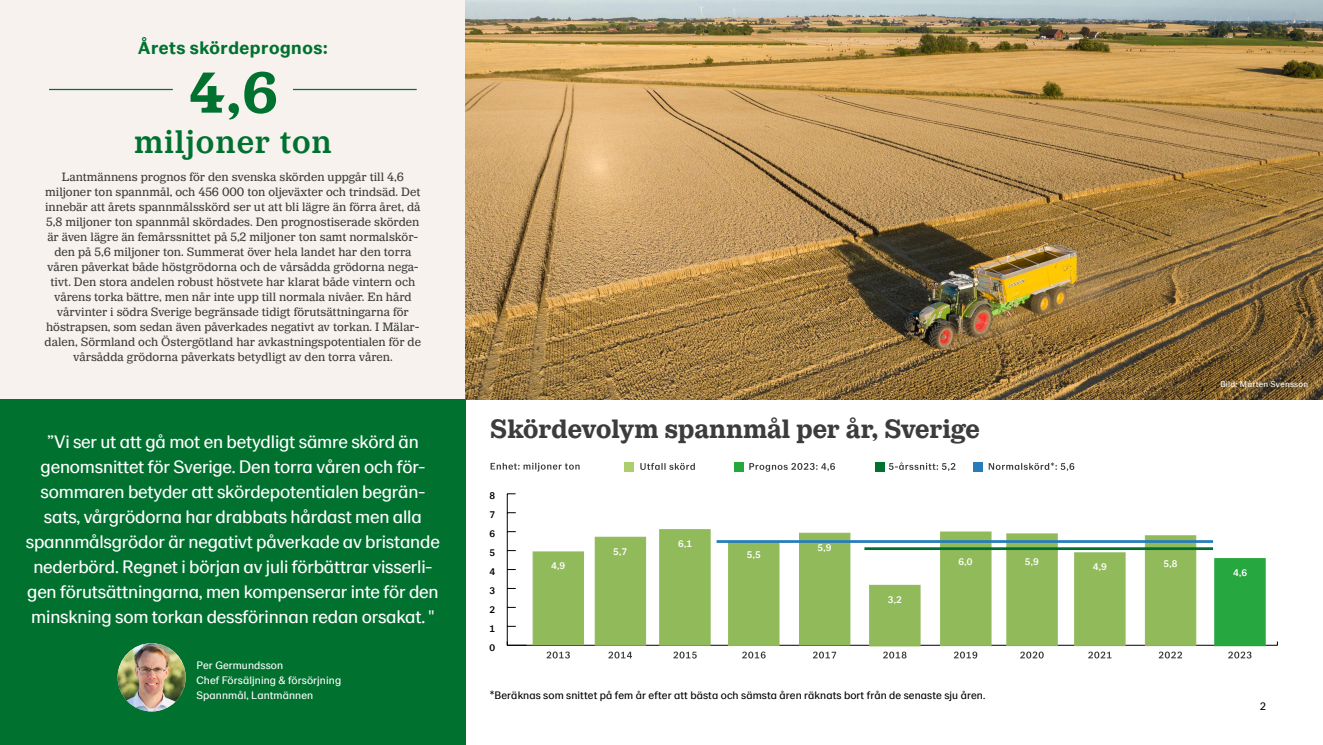
<style>
.page{position:relative;width:1323px;height:745px;background:#fff}
.page>*{position:absolute;margin:0;border:0;box-sizing:border-box;transform-origin:0 0}
.t1{font:700 60px "LM Serif Office";color:#00712f}
.t2{font:500 33.75px "LM Serif Office";letter-spacing:.03em;color:#00712f}
.t3{font:700 27.5px "LM Serif Office";color:#3c3c3b}
.t4{font:18.75px/25px "LM Sans Office";letter-spacing:-.01em;color:#fff;text-align:center}
.t5{font:700 18.75px "LM Sans Office";letter-spacing:.03em;color:#00712f}
.t6{font:12.5px/15px "LM Serif Office";color:#3c3c3b;text-align:center}
.t7{font:11.25px "LM Sans Office";letter-spacing:.01em;color:#000}
.t8{font:11.25px/15px "LM Sans Office";letter-spacing:.01em;color:#fff}
.t9{font:500 10px "LM Sans Office";color:#fff}
.t10{font:500 10px "LM Sans Office";color:#000}
.t11{font:8.75px "LM Sans Office";letter-spacing:.03em;color:#fff}
</style>
<div class="page">
<hr style="left:507px;top:644px;width:770px;height:1px;background:#000">
<hr style="left:507px;top:493px;width:1px;height:151px;background:#000">
<svg style="left:507px;top:641px;width:19px;height:4px"></svg>
<div style="left:1214px;top:558px;width:51px;height:87px;background:#27a73f;border:1px solid #27a73f"></div>
<div style="left:1145px;top:535px;width:51px;height:110px;background:#91ba5a"></div>
<div style="left:1074px;top:552px;width:51px;height:93px;background:#91ba5a;border:1px solid #91ba5a"></div>
<div style="left:1006px;top:533px;width:51px;height:112px;background:#91ba5a;border:1px solid #91ba5a"></div>
<div style="left:940px;top:531px;width:51px;height:114px;background:#91ba5a;border:1px solid #91ba5a"></div>
<div style="left:869px;top:584px;width:51px;height:61px;background:#91ba5a;border:1px solid #91ba5a"></div>
<div style="left:799px;top:532px;width:51px;height:112px;background:#91ba5a"></div>
<div style="left:728px;top:540px;width:51px;height:105px;background:#91ba5a"></div>
<div style="left:659px;top:529px;width:51px;height:116px;background:#91ba5a;border:1px solid #91ba5a"></div>
<div style="left:595px;top:536px;width:51px;height:109px;background:#91ba5a"></div>
<div style="left:533px;top:551px;width:51px;height:93px;background:#91ba5a"></div>
<div style="left:0;top:0;width:466px;height:399px;background:#f7f2ee"></div>
<div style="left:0;top:399px;width:466px;height:345px;background:#00712f"></div>
<img style="left:118px;top:642px;width:68px;height:69px;border-radius:34px">
<img style="left:466px;top:0;width:857px;height:399px">
<svg style="left:547px;top:651px;width:23px;height:7px"></svg>
<svg style="left:608px;top:651px;width:24px;height:7px"></svg>
<svg style="left:673px;top:651px;width:24px;height:7px"></svg>
<svg style="left:742px;top:651px;width:24px;height:7px"></svg>
<svg style="left:813px;top:651px;width:23px;height:7px"></svg>
<svg style="left:883px;top:651px;width:23px;height:7px"></svg>
<svg style="left:954px;top:651px;width:23px;height:7px"></svg>
<svg style="left:1020px;top:651px;width:24px;height:7px"></svg>
<svg style="left:1088px;top:651px;width:23px;height:7px"></svg>
<svg style="left:1159px;top:651px;width:23px;height:7px"></svg>
<svg style="left:1228px;top:651px;width:23px;height:7px"></svg>
<div style="left:625px;top:462px;width:9px;height:9px;background:#adce6d"></div>
<svg style="left:640px;top:462px;width:434px;height:9px"></svg>
<svg style="left:491px;top:462px;width:89px;height:9px"></svg>
<hr style="left:717px;top:540px;width:496px;height:2px;background:#277dba">
<hr style="left:864px;top:547px;width:349px;height:2px;background:#00712f">
<hr style="left:49px;top:89px;width:124px;height:1px;background:#00712f">
<hr style="left:293px;top:89px;width:124px;height:1px;background:#00712f">
<h3 class="t5" style="left:138px;top:36px;width:191px">Årets skördeprognos:</h3>
<h1 class="t1" style="left:188px;top:60px;width:90px">4,6</h1>
<h2 class="t2" style="left:134px;top:124px;width:199px">miljoner ton</h2>
<p class="t6" style="left:45px;top:169px;width:378px">Lantmännens prognos för den svenska skörden uppgår till 4,6 miljoner ton spannmål, och 456 000 ton oljeväxter och trindsäd. Det innebär att årets spannmålsskörd ser ut att bli lägre än förra året, då 5,8 miljoner ton spannmål skördades. Den prognostiserade skörden är även lägre än femårssnittet på 5,2 miljoner ton samt normalskör&shy;den på 5,6 miljoner ton. Summerat över hela landet har den torra våren påverkat både höstgrödorna och de vårsådda grödorna nega&shy;tivt. Den stora andelen robust höstvete har klarat både vintern och vårens torka bättre, men når inte upp till normala nivåer. En hård vårvinter i södra Sverige begränsade tidigt förutsättningarna för höstrapsen, som sedan även påverkades negativt av torkan. I Mälar&shy;dalen, Sörmland och Östergötland har avkastningspotentialen för de vårsådda grödorna påverkats betydligt av den torra våren.</p>
<p class="t4" style="left:26px;top:429px;width:415px">”Vi ser ut att gå mot en betydligt sämre skörd än genomsnittet för Sverige. Den torra våren och för&shy;sommaren betyder att skördepotentialen begrän&shy;sats, vårgrödorna har drabbats hårdast men alla spannmålsgrödor är negativt påverkade av bristande nederbörd. Regnet i början av juli förbättrar visserli&shy;gen förutsättningarna, men kompenserar inte för den minskning som torkan dessförinnan redan orsakat. "</p>
<p class="t8" style="left:197px;top:657px;width:146px">Per Germundsson<br>Chef Försäljning &amp; försörjning<br>Spannmål, Lantmännen</p>
<h3 class="t3" style="left:490px;top:414px;width:491px">Skördevolym spannmål per år, Sverige</h3>
<p class="t10" style="left:489px;top:489px;width:7px">8</p>
<p class="t10" style="left:489px;top:508px;width:7px">7</p>
<p class="t10" style="left:489px;top:527px;width:7px">6</p>
<p class="t10" style="left:489px;top:546px;width:7px">5</p>
<p class="t10" style="left:489px;top:565px;width:7px">4</p>
<p class="t10" style="left:489px;top:584px;width:7px">3</p>
<p class="t10" style="left:489px;top:603px;width:7px">2</p>
<p class="t10" style="left:489px;top:622px;width:7px">1</p>
<p class="t10" style="left:489px;top:641px;width:7px">0</p>
<p class="t9" style="left:551px;top:560px;width:16px">4,9</p>
<p class="t9" style="left:613px;top:545px;width:16px">5,7</p>
<p class="t9" style="left:678px;top:537px;width:16px">6,1</p>
<p class="t9" style="left:747px;top:549px;width:16px">5,5</p>
<p class="t9" style="left:817px;top:541px;width:16px">5,9</p>
<p class="t9" style="left:888px;top:593px;width:16px">3,2</p>
<p class="t9" style="left:958px;top:555px;width:16px">6,0</p>
<p class="t9" style="left:1025px;top:555px;width:16px">5,9</p>
<p class="t7" style="left:490px;top:688px;width:497px">*Beräknas som snittet på fem år efter att bästa och sämsta åren räknats bort från de senaste sju åren.</p>
<p class="t11" style="left:1220px;top:379px;width:89px">Bild: Mårten Svensson</p>
<p class="t9" style="left:1093px;top:561px;width:16px">4,9</p>
<p class="t9" style="left:1163px;top:557px;width:16px">5,8</p>
<p class="t9" style="left:1233px;top:566px;width:16px">4,6</p>
<p class="t7" style="left:1260px;top:699px;width:8px">2</p>
</div>
